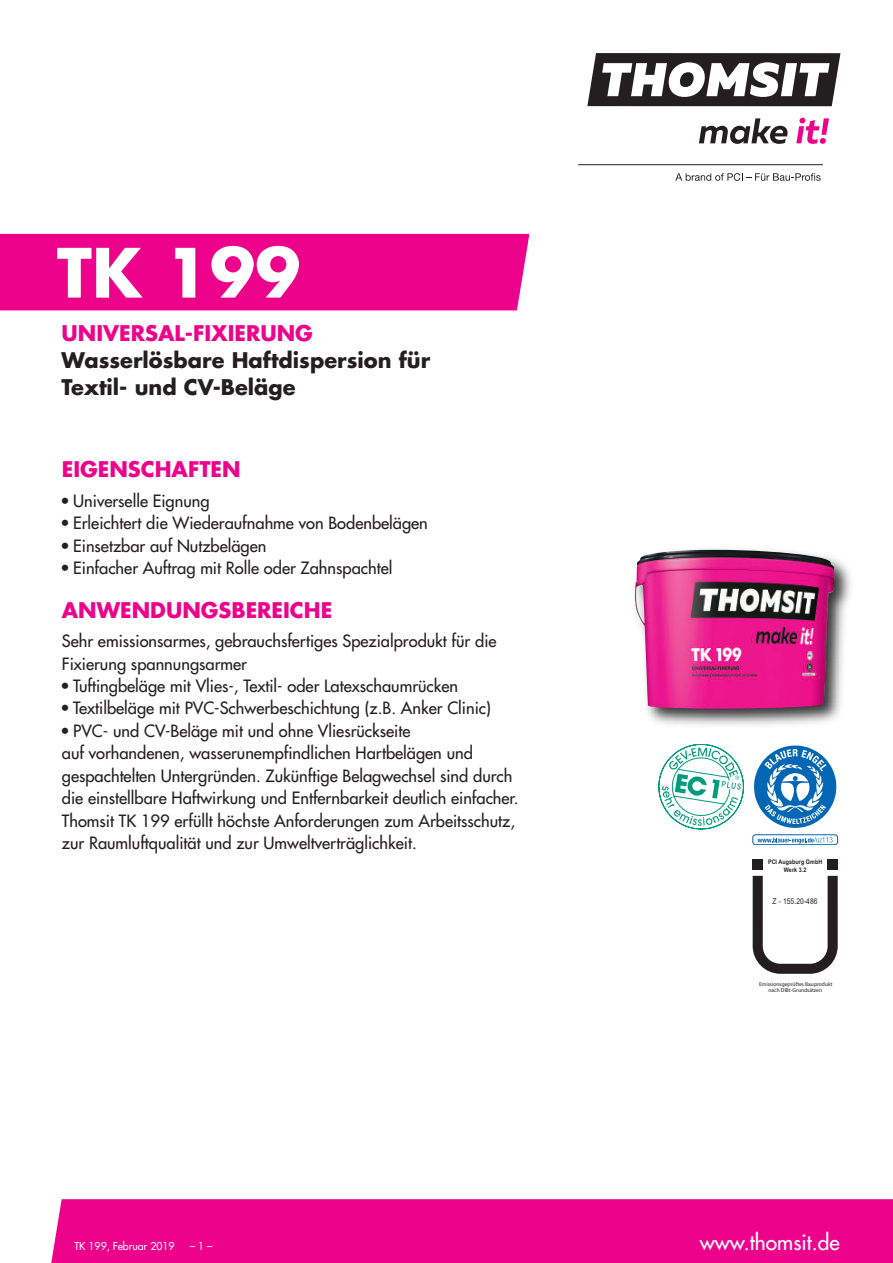
<style>
.page{position:relative;width:893px;height:1263px;background:#fff}
.page>*{position:absolute;margin:0;border:0;box-sizing:border-box;transform-origin:0 0}
.t1{font:700 66px "Futura";color:#fff}
.t2{font:700 21px "Futura";color:#ed028c}
.t3{font:700 21px/27.3px "Futura";color:#231f20}
.t4{font:21px "Futura";color:#fff}
.t5{font:16.5px/22.5px "Futura";color:#231f20}
.t6{font:10.5px "Futura";color:#fff}
.t7{font:7.95px "Arial";letter-spacing:.01em;color:#231f20;scale:.85 1}
.t8{font:700 6.3px/7.9px "Arial";letter-spacing:.01em;color:#231f20;text-align:center;scale:.85 1}
.t9{font:5.55px/6.6px "Myriad";color:#231f20;text-align:center}
.s1{font-stretch:condensed}
</style>
<div class="page">
<svg style="left:587px;top:53px;width:253px;height:53px"></svg>
<svg style="left:699px;top:118px;width:89px;height:26px"></svg>
<svg style="left:796px;top:118px;width:33px;height:26px"></svg>
<hr style="left:578px;top:164px;width:245px;height:1px;background:#231f20">
<svg style="left:675px;top:173px;width:146px;height:8px"></svg>
<svg style="left:659px;top:744px;width:85px;height:85px"></svg>
<svg style="left:754px;top:745px;width:82px;height:83px"></svg>
<div style="left:51px;top:1199px;width:842px;height:64px;background:#ed028c"></div>
<div style="left:0;top:234px;width:529px;height:76px;background:#ed028c"></div>
<img style="left:647px;top:559px;width:204px;height:166px">
<img style="left:635px;top:549px;width:199px;height:160px">
<div style="left:753px;top:835px;width:85px;height:10px;border:1px solid #0166b3;border-radius:3px"></div>
<svg style="left:758px;top:837px;width:74px;height:6px"></svg>
<div style="left:753px;top:859px;width:10px;height:10px;background:#231f20"></div>
<svg style="left:753px;top:876px;width:85px;height:98px"></svg>
<div style="left:828px;top:859px;width:10px;height:10px;background:#231f20"></div>
<h1 class="t1" style="left:57px;top:243px;width:245px">TK 199</h1>
<p class="t2" style="left:62px;top:323px;width:253px">UNIVERSAL-FIXIERUNG</p>
<p class="t3" style="left:62px;top:348px;width:370px">Wasserlösbare Haftdispersion für<br>Textil- und CV-Beläge</p>
<p class="t2" style="left:62px;top:460px;width:180px">EIGENSCHAFTEN</p>
<p class="t5" style="left:62px;top:490px;width:149px"><span class="s1">•</span> Universelle Eignung</p>
<p class="t5" style="left:62px;top:513px;width:368px"><span class="s1">•</span> Erleichtert die Wiederaufnahme von Bodenbelägen</p>
<p class="t5" style="left:62px;top:535px;width:206px"><span class="s1">•</span> Einsetzbar auf Nutzbelägen</p>
<p class="t5" style="left:62px;top:558px;width:332px"><span class="s1">•</span> Einfacher Auftrag mit Rolle oder Zahnspachtel</p>
<p class="t2" style="left:62px;top:600px;width:272px">ANWENDUNGSBEREICHE</p>
<p class="t5" style="left:62px;top:631px;width:436px">Sehr emissionsarmes, gebrauchsfertiges Spezialprodukt für die<br>Fixierung spannungsarmer</p>
<p class="t5" style="left:62px;top:676px;width:398px"><span class="s1">•</span> Tuftingbeläge mit Vlies-, Textil- oder Latexschaumrücken</p>
<p class="t5" style="left:62px;top:698px;width:431px"><span class="s1">•</span> Textilbeläge mit PVC-Schwerbeschichtung (z.B. Anker Clinic)</p>
<p class="t5" style="left:62px;top:721px;width:458px"><span class="s1">•</span> PVC- und CV-Beläge mit und ohne Vliesrückseite<br>auf vorhandenen, wasserunempfindlichen Hartbelägen und gespachtelten Untergründen. Zukünftige Belagwechsel sind durch die einstellbare Haftwirkung und Entfernbarkeit deutlich einfacher.<br>Thomsit TK 199 erfüllt höchste Anforderungen zum Arbeitsschutz, zur Raumluftqualität und zur Umweltverträglichkeit.</p>
<p class="t8" style="left:768px;top:858px;width:65px">PCI Augsburg GmbH<br>Werk 3.2</p>
<p class="t7" style="left:773px;top:895px;width:54px">Z - 155.20-486</p>
<p class="t9" style="left:759px;top:981px;width:75px">Emissionsgeprüftes Bauprodukt nach DIBt-Grundsätzen</p>
<p class="t6" style="left:74px;top:1241px;width:102px">TK 199, Februar 2019</p>
<p class="t6" style="left:190px;top:1241px;width:24px">–1–</p>
<p class="t4" style="left:700px;top:1232px;width:141px">www.thomsit.de</p>
</div>
